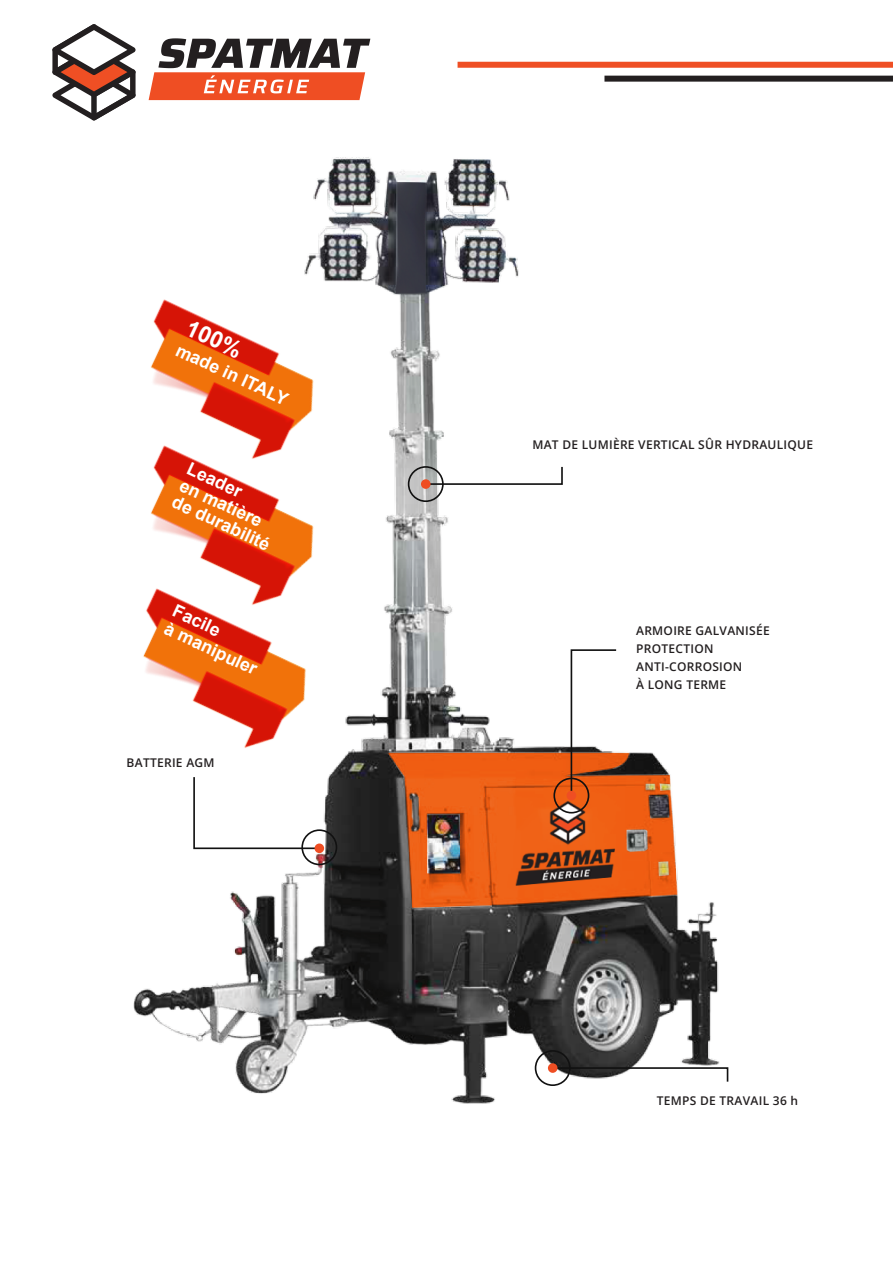
<style>
.page{position:relative;width:893px;height:1263px;background:#fff}
.page>*{position:absolute;margin:0;border:0;box-sizing:border-box;transform-origin:0 0}
.t1{font:700 22.95px "Arial";color:#fff}
.t2{font:700 17.85px/18px "Arial";color:#fff}
.t3{font:600 12px/18px "Open Sans";letter-spacing:.025em;color:#231f20}
</style>
<div class="page">
<img style="left:133px;top:157px;width:587px;height:947px">
<div style="left:553px;top:778px;width:36px;height:35px;border:2px solid #111;border-radius:50%"></div>
<svg style="left:570px;top:648px;width:48px;height:149px"></svg>
<div style="left:567px;top:791px;width:9px;height:9px;background:#ef4e23;border-radius:50%"></div>
<div style="left:301px;top:829px;width:36px;height:36px;border:2px solid #111;border-radius:50%"></div>
<svg style="left:192px;top:775px;width:127px;height:75px"></svg>
<div style="left:315px;top:843px;width:9px;height:10px;background:#ef4e23;border-radius:50%"></div>
<svg style="left:550px;top:1066px;width:179px;height:17px"></svg>
<div style="left:535px;top:1050px;width:36px;height:36px;border:2px solid #111;border-radius:50%"></div>
<div style="left:548px;top:1063px;width:9px;height:10px;background:#ef4e23;border-radius:50%"></div>
<svg style="left:424px;top:465px;width:140px;height:21px"></svg>
<div style="left:408px;top:466px;width:36px;height:36px;border:2px solid #111;border-radius:50%"></div>
<div style="left:421px;top:479px;width:10px;height:10px;background:#ef4e23;border-radius:50%"></div>
<img style="left:133px;top:282px;width:210px;height:146px">
<img style="left:133px;top:629px;width:203px;height:143px">
<img style="left:133px;top:428px;width:210px;height:201px">
<div style="left:458px;top:62px;width:435px;height:6px;background:#ef4f24"></div>
<div style="left:607px;top:76px;width:283px;height:6px;background:#231f20"></div>
<svg style="left:52px;top:24px;width:84px;height:96px"></svg>
<svg style="left:149px;top:38px;width:221px;height:62px"></svg>
<h1 class="t1" style="left:194px;top:312px;width:60px;rotate:25deg">100%</h1>
<h2 class="t2" style="left:181px;top:341px;width:123px;rotate:25deg">made in ITALY</h2>
<h2 class="t2" style="left:192px;top:460px;width:108px;rotate:25deg">Leader<br>en matière de durabilité</h2>
<h2 class="t2" style="left:178px;top:601px;width:102px;line-height:19.5px;rotate:25deg">Facile<br>à manipuler</h2>
<p class="t3" style="left:127px;top:753px;width:89px">BATTERIE AGM</p>
<p class="t3" style="left:532px;top:436px;width:282px">MAT DE LUMIÈRE VERTICAL SÛR HYDRAULIQUE</p>
<p class="t3" style="left:636px;top:621px;width:135px">ARMOIRE GALVANISÉE<br>PROTECTION<br>ANTI-CORROSION<br>À LONG TERME</p>
<p class="t3" style="left:657px;top:1091px;width:143px">TEMPS DE TRAVAIL 36 h</p>
</div>
